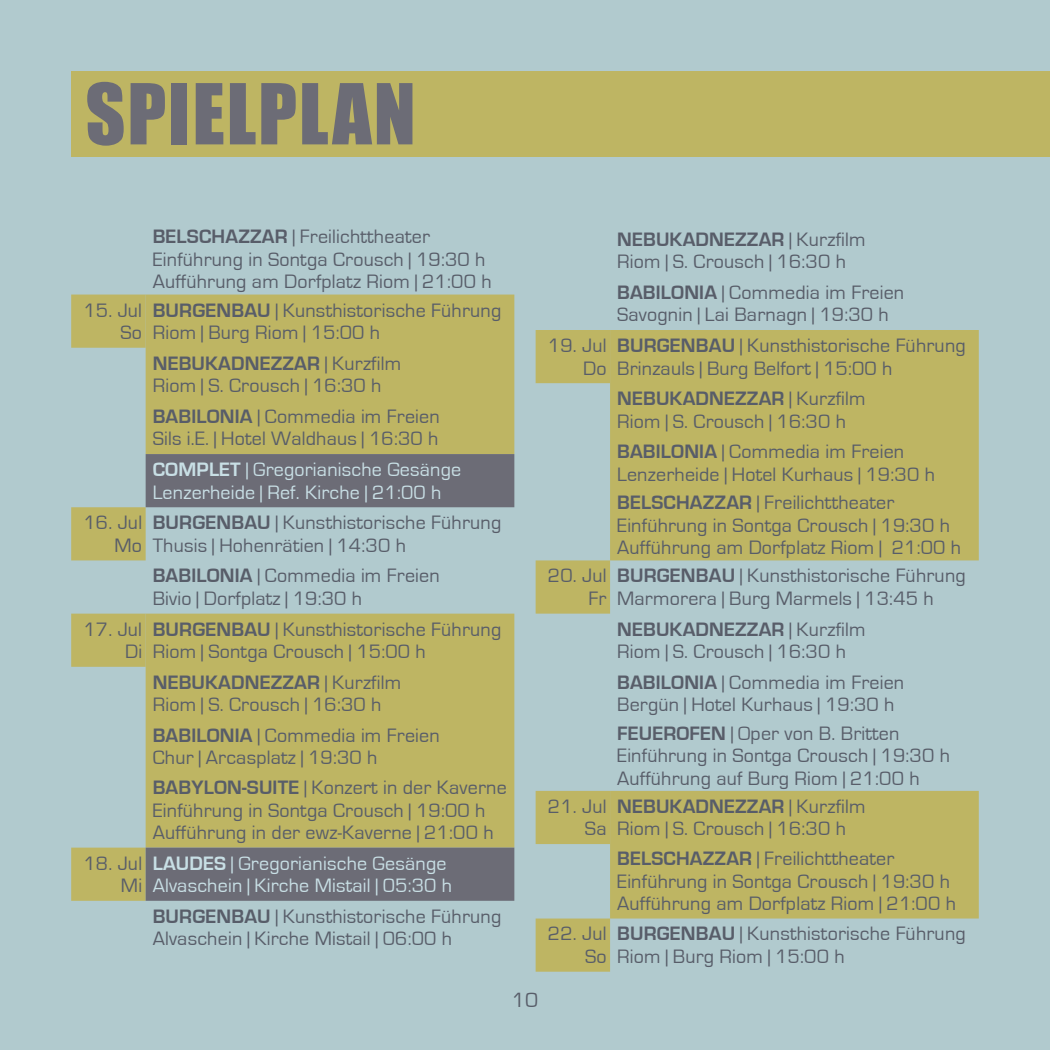
<style>
.page{position:relative;width:1050px;height:1050px;background:#fff}
.page>*{position:absolute;margin:0;border:0;box-sizing:border-box;transform-origin:0 0}
.t1{font:77.5px "Impact";letter-spacing:.025em;color:#6c6c76}
.t2{font:21.25px "Eurostile";color:#585d69}
.t3{font:20px/22.5px "Eurostile";letter-spacing:.01em;color:#585d69}
.t4{font:20px/22.5px "Eurostile";letter-spacing:.01em;color:#c8dfe5}
.s1{font-weight:700}
</style>
<div class="page">
<div style="left:0;top:0;width:1049px;height:1049px;background:#b1cace"></div>
<hr style="left:1049px;top:0;width:1px;height:1049px;background:#b1cace">
<svg style="left:535px;top:330px;width:75px;height:641px"></svg>
<svg style="left:610px;top:330px;width:368px;height:588px;fill:#beb563"></svg>
<svg style="left:71px;top:294px;width:75px;height:606px"></svg>
<div style="left:146px;top:294px;width:368px;height:160px;background:#beb563"></div>
<svg style="left:146px;top:454px;width:368px;height:446px;fill:#beb563"></svg>
<div style="left:71px;top:71px;width:978px;height:85px;background:#beb563"></div>
<h1 class="t1" style="left:85px;top:66px;width:332px">SPIELPLAN</h1>
<p class="t3" style="left:153px;top:226px;width:340px"><span class="s1">BELSCHAZZAR</span> | Freilichttheater<br>Einführung in Sontga Crousch | 19:30 h<br>Aufführung am Dorfplatz Riom | 21:00 h</p>
<p class="t3" style="left:83px;top:299px;width:60px;text-align:right">15. Jul<br>So</p>
<p class="t3" style="left:153px;top:299px;width:350px"><span class="s1">BURGENBAU</span> | Kunsthistorische Führung<br>Riom | Burg Riom | 15:00 h</p>
<p class="t3" style="left:153px;top:352px;width:250px"><span class="s1">NEBUKADNEZZAR</span> | Kurzfilm<br>Riom | S. Crousch | 16:30 h</p>
<p class="t3" style="left:153px;top:405px;width:288px"><span class="s1">BABILONIA</span> | Commedia im Freien<br>Sils i.E. | Hotel Waldhaus | 16:30 h</p>
<p class="t4" style="left:153px;top:458px;width:310px"><span class="s1">COMPLET</span> | Gregorianische Gesänge<br>Lenzerheide | Ref. Kirche | 21:00 h</p>
<p class="t3" style="left:83px;top:512px;width:60px;text-align:right">16. Jul<br>Mo</p>
<p class="t3" style="left:153px;top:512px;width:350px"><span class="s1">BURGENBAU</span> | Kunsthistorische Führung<br>Thusis | Hohenrätien | 14:30 h</p>
<p class="t3" style="left:153px;top:565px;width:288px"><span class="s1">BABILONIA</span> | Commedia im Freien<br>Bivio | Dorfplatz | 19:30 h</p>
<p class="t3" style="left:83px;top:618px;width:60px;text-align:right">17. Jul<br>Di</p>
<p class="t3" style="left:153px;top:618px;width:350px"><span class="s1">BURGENBAU</span> | Kunsthistorische Führung<br>Riom | Sontga Crousch | 15:00 h</p>
<p class="t3" style="left:153px;top:671px;width:250px"><span class="s1">NEBUKADNEZZAR</span> | Kurzfilm<br>Riom | S. Crousch | 16:30 h</p>
<p class="t3" style="left:153px;top:724px;width:288px"><span class="s1">BABILONIA</span> | Commedia im Freien<br>Chur | Arcasplatz | 19:30 h</p>
<p class="t3" style="left:153px;top:777px;width:355px"><span class="s1">BABYLON-SUITE</span> | Konzert in der Kaverne<br>Einführung in Sontga Crousch | 19:00 h<br>Aufführung in der ewz-Kaverne | 21:00 h</p>
<p class="t3" style="left:83px;top:852px;width:60px;text-align:right">18. Jul<br>Mi</p>
<p class="t4" style="left:153px;top:852px;width:301px"><span class="s1">LAUDES</span> | Gregorianische Gesänge<br>Alvaschein | Kirche Mistail | 05:30 h</p>
<p class="t3" style="left:153px;top:905px;width:350px"><span class="s1">BURGENBAU</span> | Kunsthistorische Führung<br>Alvaschein | Kirche Mistail | 06:00 h</p>
<p class="t2" style="left:511px;top:988px;width:28px">10</p>
<p class="t3" style="left:617px;top:228px;width:250px"><span class="s1">NEBUKADNEZZAR</span> | Kurzfilm<br>Riom | S. Crousch | 16:30 h</p>
<p class="t3" style="left:617px;top:281px;width:288px"><span class="s1">BABILONIA</span> | Commedia im Freien<br>Savognin | Lai Barnagn | 19:30 h</p>
<p class="t3" style="left:548px;top:334px;width:60px;text-align:right">19. Jul<br>Do</p>
<p class="t3" style="left:617px;top:334px;width:350px"><span class="s1">BURGENBAU</span> | Kunsthistorische Führung<br>Brinzauls | Burg Belfort | 15:00 h</p>
<p class="t3" style="left:617px;top:388px;width:250px"><span class="s1">NEBUKADNEZZAR</span> | Kurzfilm<br>Riom | S. Crousch | 16:30 h</p>
<p class="t3" style="left:617px;top:441px;width:319px"><span class="s1">BABILONIA</span> | Commedia im Freien<br>Lenzerheide | Hotel Kurhaus | 19:30 h</p>
<p class="t3" style="left:617px;top:491px;width:345px"><span class="s1">BELSCHAZZAR</span> | Freilichttheater<br>Einführung in Sontga Crousch | 19:30 h<br>Aufführung am Dorfplatz Riom | 21:00 h</p>
<p class="t3" style="left:548px;top:565px;width:60px;text-align:right">20. Jul<br>Fr</p>
<p class="t3" style="left:617px;top:565px;width:350px"><span class="s1">BURGENBAU</span> | Kunsthistorische Führung<br>Marmorera | Burg Marmels | 13:45 h</p>
<p class="t3" style="left:617px;top:618px;width:250px"><span class="s1">NEBUKADNEZZAR</span> | Kurzfilm<br>Riom | S. Crousch | 16:30 h</p>
<p class="t3" style="left:617px;top:671px;width:288px"><span class="s1">BABILONIA</span> | Commedia im Freien<br>Bergün | Hotel Kurhaus | 19:30 h</p>
<p class="t3" style="left:617px;top:722px;width:334px"><span class="s1">FEUEROFEN</span> | Oper von B. Britten<br>Einführung in Sontga Crousch | 19:30 h<br>Aufführung auf Burg Riom | 21:00 h</p>
<p class="t3" style="left:548px;top:795px;width:60px;text-align:right">21. Jul<br>Sa</p>
<p class="t3" style="left:617px;top:795px;width:250px"><span class="s1">NEBUKADNEZZAR</span> | Kurzfilm<br>Riom | S. Crousch | 16:30 h</p>
<p class="t3" style="left:617px;top:847px;width:340px"><span class="s1">BELSCHAZZAR</span> | Freilichttheater<br>Einführung in Sontga Crousch | 19:30 h<br>Aufführung am Dorfplatz Riom | 21:00 h</p>
<p class="t3" style="left:548px;top:923px;width:60px;text-align:right">22. Jul<br>So</p>
<p class="t3" style="left:617px;top:923px;width:350px"><span class="s1">BURGENBAU</span> | Kunsthistorische Führung<br>Riom | Burg Riom | 15:00 h</p>
</div>
